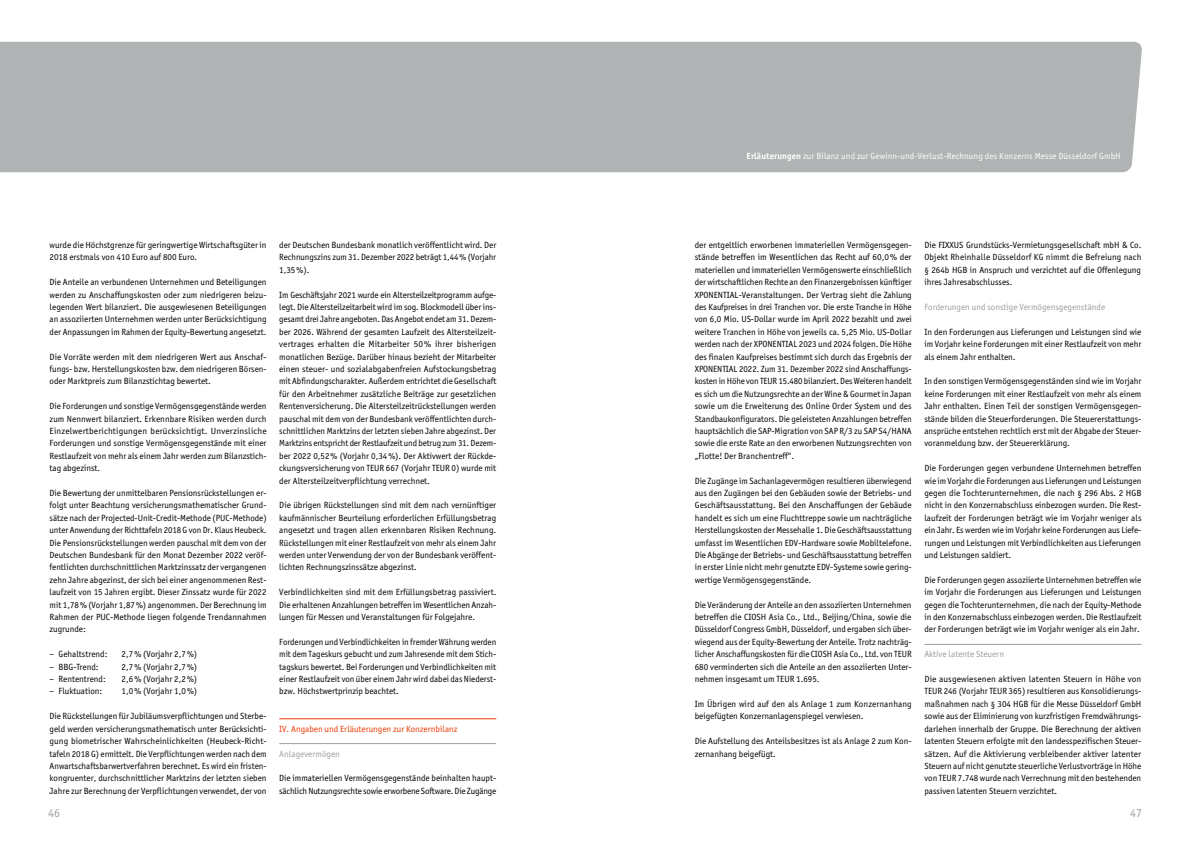
<style>
.page{position:relative;width:1191px;height:842px;background:#fff}
.page>*{position:absolute;margin:0;border:0;box-sizing:border-box;transform-origin:0 0}
.t1{font:12px "Officina Sans ITC Pro";color:#9d9e9e}
.t2{font:9px/12.4px "Officina Sans ITC Pro";color:#000;text-align:justify}
.t3{font:9px "Officina Sans ITC Pro";letter-spacing:.01em;color:#fff}
.Subline_grau{font:9px "Officina Sans ITC Pro";color:#9d9e9e}
.Subline_rot{font:9px "Officina Sans ITC Pro";color:#ea3c05}
.s1{font-weight:700}
</style>
<div class="page">
<div style="left:0;top:42px;width:1142px;height:130px;background:#b1b4b4"></div>
<hr style="left:279px;top:718px;width:217px;height:1px;background:#ea3c05">
<hr style="left:279px;top:743px;width:217px;height:1px;background:#9d9e9e">
<hr style="left:924px;top:644px;width:217px;height:1px;background:#9d9e9e">
<p class="t2" style="left:50px;top:239px;width:218px">wurde die Höchstgrenze für geringwertige Wirtschaftsgüter in<br>2018 erstmals von 410 Euro auf 800 Euro.</p>
<p class="t2" style="left:50px;top:276px;width:218px">Die Anteile an verbundenen Unternehmen und Beteiligungen werden zu Anschaffungskosten oder zum niedrigeren beizu&shy;legenden Wert bilanziert. Die ausgewiesenen Beteiligungen an assoziierten Unternehmen werden unter Berücksichtigung der Anpassungen im Rahmen der Equity-Bewertung angesetzt.</p>
<p class="t2" style="left:50px;top:350px;width:218px">Die Vorräte werden mit dem niedrigeren Wert aus Anschaf&shy;fungs- bzw. Herstellungskosten bzw. dem niedrigeren Börsen&shy;oder Marktpreis zum Bilanzstichtag bewertet.</p>
<p class="t2" style="left:50px;top:400px;width:218px">Die Forderungen und sonstige Vermögensgegenstände werden zum Nennwert bilanziert. Erkennbare Risiken werden durch Einzelwertberichtigungen berücksichtigt. Unverzinsliche Forderungen und sonstige Vermögensgegenstände mit einer Restlaufzeit von mehr als einem Jahr werden zum Bilanzstich&shy;tag abgezinst.</p>
<p class="t2" style="left:50px;top:487px;width:219px">Die Bewertung der unmittelbaren Pensionsrückstellungen er&shy;folgt unter Beachtung versicherungsmathematischer Grund&shy;sätze nach der Projected-Unit-Credit-Methode (PUC-Methode) unter Anwendung der Richttafeln 2018 G von Dr. Klaus Heubeck.<br>Die Pensionsrückstellungen werden pauschal mit dem von der Deutschen Bundesbank für den Monat Dezember 2022 veröf&shy;fentlichten durchschnittlichen Marktzinssatz der vergangenen zehn Jahre abgezinst, der sich bei einer angenommenen Rest&shy;laufzeit von 15 Jahren ergibt. Dieser Zinssatz wurde für 2022 mit 1,78% (Vorjahr 1,87%) angenommen. Der Berechnung im Rahmen der PUC-Methode liegen folgende Trendannahmen zugrunde:</p>
<p class="t2" style="left:50px;top:648px;width:59px">– Gehaltstrend:</p>
<p class="t2" style="left:122px;top:648px;width:77px">2,7% (Vorjahr 2,7%)</p>
<p class="t2" style="left:50px;top:660px;width:50px">– BBG-Trend:</p>
<p class="t2" style="left:122px;top:660px;width:77px">2,7% (Vorjahr 2,7%)</p>
<p class="t2" style="left:50px;top:673px;width:58px">– Rententrend:</p>
<p class="t2" style="left:122px;top:673px;width:77px">2,6% (Vorjahr 2,2%)</p>
<p class="t2" style="left:50px;top:685px;width:54px">– Fluktuation:</p>
<p class="t2" style="left:122px;top:685px;width:77px">1,0% (Vorjahr 1,0%)</p>
<p class="t2" style="left:50px;top:710px;width:218px">Die Rückstellungen für Jubiläumsverpflichtungen und Sterbe&shy;geld werden versicherungsmathematisch unter Berücksichti&shy;gung biometrischer Wahrscheinlichkeiten (Heubeck-Richt&shy;tafeln 2018 G) ermittelt. Die Verpflichtungen werden nach dem Anwartschaftsbarwertverfahren berechnet. Es wird ein fristen&shy;kongruenter, durchschnittlicher Marktzins der letzten sieben Jahre zur Berechnung der Verpflichtungen verwendet, der von</p>
<p class="t2" style="left:279px;top:239px;width:218px">der Deutschen Bundesbank monatlich veröffentlicht wird. Der Rechnungszins zum 31. Dezember 2022 beträgt 1,44% (Vorjahr 1,35%).</p>
<p class="t2" style="left:279px;top:288px;width:218px">Im Geschäftsjahr 2021 wurde ein Altersteilzeitprogramm aufge&shy;legt. Die Altersteilzeitarbeit wird im sog. Blockmodell über ins&shy;gesamt drei Jahre angeboten. Das Angebot endet am 31. Dezem&shy;ber 2026. Während der gesamten Laufzeit des Altersteilzeit&shy;vertrages erhalten die Mitarbeiter 50% ihrer bisherigen monatlichen Bezüge. Darüber hinaus bezieht der Mitarbeiter einen steuer- und sozialabgabenfreien Aufstockungsbetrag mit Abfindungscharakter. Außerdem entrichtet die Gesellschaft für den Arbeitnehmer zusätzliche Beiträge zur gesetzlichen Rentenversicherung. Die Altersteilzeitrückstellungen werden pauschal mit dem von der Bundesbank veröffentlichten durch&shy;schnittlichen Marktzins der letzten sieben Jahre abgezinst. Der Marktzins entspricht der Restlaufzeit und betrug zum 31. Dezem&shy;ber 2022 0,52% (Vorjahr 0,34%). Der Aktivwert der Rückde&shy;ckungsversicherung von TEUR 667 (Vorjahr TEUR 0) wurde mit der Altersteilzeitverpflichtung verrechnet.</p>
<p class="t2" style="left:279px;top:499px;width:218px">Die übrigen Rückstellungen sind mit dem nach vernünftiger kaufmännischer Beurteilung erforderlichen Erfüllungsbetrag angesetzt und tragen allen erkennbaren Risiken Rechnung.<br>Rückstellungen mit einer Restlaufzeit von mehr als einem Jahr werden unter Verwendung der von der Bundesbank veröffent&shy;lichten Rechnungszinssätze abgezinst.</p>
<p class="t2" style="left:279px;top:586px;width:219px">Verbindlichkeiten sind mit dem Erfüllungsbetrag passiviert.<br>Die erhaltenen Anzahlungen betreffen im Wesentlichen Anzah&shy;lungen für Messen und Veranstaltungen für Folgejahre.</p>
<p class="t2" style="left:279px;top:636px;width:218px">Forderungen und Verbindlichkeiten in fremder Währung werden mit dem Tageskurs gebucht und zum Jahresende mit dem Stich&shy;tagskurs bewertet. Bei Forderungen und Verbindlichkeiten mit einer Restlaufzeit von über einem Jahr wird dabei das Niederst&shy;bzw. Höchstwertprinzip beachtet.</p>
<p class="Subline_rot" style="left:279px;top:723px;width:180px">IV. Angaben und Erläuterungen zur Konzernbilanz</p>
<p class="Subline_grau" style="left:279px;top:748px;width:62px">Anlagevermögen</p>
<p class="t2" style="left:279px;top:772px;width:218px">Die immateriellen Vermögensgegenstände beinhalten haupt&shy;sächlich Nutzungsrechte sowie erworbene Software. Die Zugänge</p>
<p class="t3" style="left:746px;top:151px;width:376px"><span class="s1">Erläuterungen</span> zur Bilanz und zur Gewinn-und-Verlust-Rechnung des Konzerns Messe Düsseldorf GmbH</p>
<p class="t2" style="left:694px;top:239px;width:218px">der entgeltlich erworbenen immateriellen Vermögensgegen&shy;stände betreffen im Wesentlichen das Recht auf 60,0% der materiellen und immateriellen Vermögenswerte einschließlich der wirtschaftlichen Rechte an den Finanzergebnissen künftiger XPONENTIAL-Veranstaltungen. Der Vertrag sieht die Zahlung des Kaufpreises in drei Tranchen vor. Die erste Tranche in Höhe von 6,0 Mio. US-Dollar wurde im April 2022 bezahlt und zwei weitere Tranchen in Höhe von jeweils ca. 5,25 Mio. US-Dollar werden nach der XPONENTIAL 2023 und 2024 folgen. Die Höhe des finalen Kaufpreises bestimmt sich durch das Ergebnis der XPONENTIAL 2022. Zum 31. Dezember 2022 sind Anschaffungs&shy;kosten in Höhe von TEUR 15.480 bilanziert. Des Weiteren handelt es sich um die Nutzungsrechte an der Wine &amp; Gourmet in Japan sowie um die Erweiterung des Online Order System und des Standbaukonfigurators. Die geleisteten Anzahlungen betreffen hauptsächlich die SAP-Migration von SAP R/3 zu SAP S4/HANA sowie die erste Rate an den erworbenen Nutzungsrechten von „Flotte! Der Branchentreff“.</p>
<p class="t2" style="left:694px;top:474px;width:218px">Die Zugänge im Sachanlagevermögen resultieren überwiegend aus den Zugängen bei den Gebäuden sowie der Betriebs- und Geschäftsausstattung. Bei den Anschaffungen der Gebäude handelt es sich um eine Fluchttreppe sowie um nachträgliche Herstellungskosten der Messehalle 1. Die Geschäftsausstattung umfasst im Wesentlichen EDV-Hardware sowie Mobiltelefone.<br>Die Abgänge der Betriebs- und Geschäftsausstattung betreffen in erster Linie nicht mehr genutzte EDV-Systeme sowie gering&shy;wertige Vermögensgegenstände.</p>
<p class="t2" style="left:694px;top:598px;width:218px">Die Veränderung der Anteile an den assoziierten Unternehmen betreffen die CIOSH Asia Co., Ltd., Beijing/China, sowie die Düsseldorf Congress GmbH, Düsseldorf, und ergaben sich über&shy;wiegend aus der Equity-Bewertung der Anteile. Trotz nachträg&shy;licher Anschaffungskosten für die CIOSH Asia Co., Ltd. von TEUR 680 verminderten sich die Anteile an den assoziierten Unter&shy;nehmen insgesamt um TEUR 1.695.</p>
<p class="t2" style="left:694px;top:698px;width:218px">Im Übrigen wird auf den als Anlage 1 zum Konzernanhang beigefügten Konzernanlagenspiegel verwiesen.</p>
<p class="t2" style="left:694px;top:735px;width:218px">Die Aufstellung des Anteilsbesitzes ist als Anlage 2 zum Kon&shy;zernanhang beigefügt.</p>
<p class="t2" style="left:924px;top:239px;width:218px">Die FIXXUS Grundstücks-Vermietungsgesellschaft mbH &amp; Co.<br>Objekt Rheinhalle Düsseldorf KG nimmt die Befreiung nach § 264b HGB in Anspruch und verzichtet auf die Offenlegung ihres Jahresabschlusses.</p>
<p class="Subline_grau" style="left:924px;top:302px;width:182px">Forderungen und sonstige Vermögensgegenstände</p>
<p class="t2" style="left:924px;top:326px;width:218px">In den Forderungen aus Lieferungen und Leistungen sind wie im Vorjahr keine Forderungen mit einer Restlaufzeit von mehr als einem Jahr enthalten.</p>
<p class="t2" style="left:924px;top:375px;width:218px">In den sonstigen Vermögensgegenständen sind wie im Vorjahr keine Forderungen mit einer Restlaufzeit von mehr als einem Jahr enthalten. Einen Teil der sonstigen Vermögensgegen&shy;stände bilden die Steuerforderungen. Die Steuererstattungs&shy;ansprüche entstehen rechtlich erst mit der Abgabe der Steuer&shy;voranmeldung bzw. der Steuererklärung.</p>
<p class="t2" style="left:924px;top:462px;width:219px">Die Forderungen gegen verbundene Unternehmen betreffen wie im Vorjahr die Forderungen aus Lieferungen und Leistungen gegen die Tochterunternehmen, die nach § 296 Abs. 2 HGB nicht in den Konzernabschluss einbezogen wurden. Die Rest&shy;laufzeit der Forderungen beträgt wie im Vorjahr weniger als ein Jahr. Es werden wie im Vorjahr keine Forderungen aus Liefe&shy;rungen und Leistungen mit Verbindlichkeiten aus Lieferungen und Leistungen saldiert.</p>
<p class="t2" style="left:924px;top:574px;width:219px">Die Forderungen gegen assoziierte Unternehmen betreffen wie im Vorjahr die Forderungen aus Lieferungen und Leistungen gegen die Tochterunternehmen, die nach der Equity-Methode in den Konzernabschluss einbezogen werden. Die Restlaufzeit der Forderungen beträgt wie im Vorjahr weniger als ein Jahr.</p>
<p class="Subline_grau" style="left:924px;top:649px;width:81px">Aktive latente Steuern</p>
<p class="t2" style="left:924px;top:673px;width:218px">Die ausgewiesenen aktiven latenten Steuern in Höhe von TEUR 246 (Vorjahr TEUR 365) resultieren aus Konsolidierungs&shy;maßnahmen nach § 304 HGB für die Messe Düsseldorf GmbH sowie aus der Eliminierung von kurzfristigen Fremdwährungs&shy;darlehen innerhalb der Gruppe. Die Berechnung der aktiven latenten Steuern erfolgte mit den landesspezifischen Steuer&shy;sätzen. Auf die Aktivierung verbleibender aktiver latenter Steuern auf nicht genutzte steuerliche Verlustvorträge in Höhe von TEUR 7.748 wurde nach Verrechnung mit den bestehenden passiven latenten Steuern verzichtet.</p>
<p class="t1" style="left:48px;top:806px;width:13px">46</p>
<p class="t1" style="left:1130px;top:806px;width:13px">47</p>
</div>
